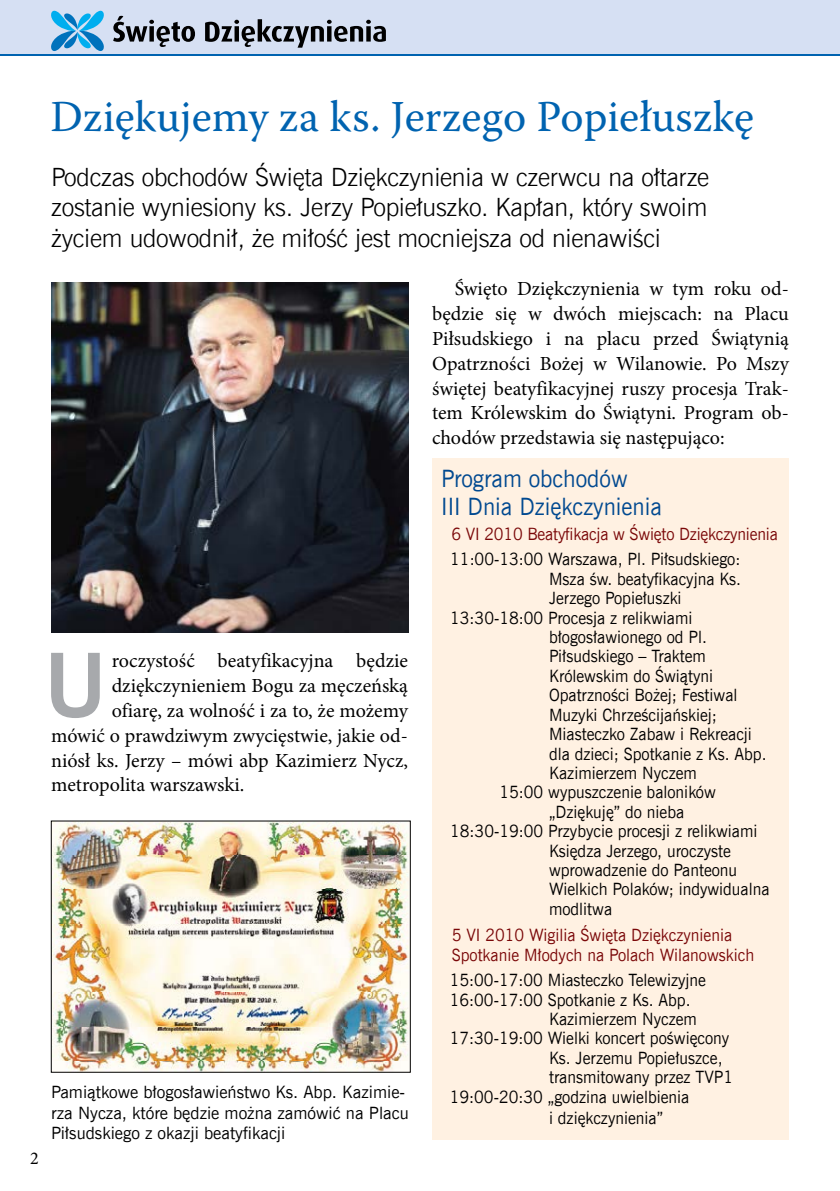
<style>
.page{position:relative;width:840px;height:1191px;background:#fff}
.page>*{position:absolute;margin:0;border:0;box-sizing:border-box;transform-origin:0 0}
.t1{font:88.2px "News Goth EU Bold";color:#a7a9ac}
.t2{font:44px "Warnock Pro";color:#0063b0}
.t3{font:25.2px/30.2px "News Goth Lt EU Normal";letter-spacing:-.01em;color:#000;text-align:justify}
.t4{font:24px/28px "News Goth EU Normal";color:#004990;scale:.95 1}
.t5{font:20px/24.8px "Minion Pro";color:#000;text-align:justify}
.t6{font:18px "Minion Pro";color:#000}
.t7{font:17px "News Goth EU Normal";color:#000;scale:.95 1}
.t8{font:17px/20.4px "News Goth EU Normal";color:#000}
.t9{font:17px/20px "News Goth EU Normal";color:#7a0708;scale:.95 1}
</style>
<div class="page">
<div style="left:0;top:0;width:839px;height:56px;background:#d6e0f3"></div>
<hr style="left:0;top:54px;width:839px;height:2px;background:#0063b0">
<div style="left:432px;top:458px;width:356px;height:682px;background:#fff1e2"></div>
<img style="left:53px;top:823px;width:355px;height:247px">
<img style="left:51px;top:283px;width:357px;height:350px">
<svg style="left:51px;top:10px;width:53px;height:41px"></svg>
<svg style="left:113px;top:16px;width:82px;height:31px"></svg>
<svg style="left:205px;top:19px;width:180px;height:29px"></svg>
<p class="t6" style="left:30px;top:1146px;width:10px">2</p>
<h2 class="t2" style="left:50px;top:90px;width:704px">Dziękujemy za ks. Jerzego Popiełuszkę</h2>
<h3 class="t3" style="left:51px;top:162px;width:659px">Podczas obchodów Święta Dziękczynienia w czerwcu na ołtarze zostanie wyniesiony ks. Jerzy Popiełuszko. Kapłan, który swoim życiem udowodnił, że miłość jest mocniejsza od nienawiści</h3>
<h1 class="t1" style="left:44px;top:630px;width:64px">U</h1>
<p class="t5" style="left:112px;top:648px;width:297px">roczystość beatyfikacyjna będzie</p>
<p class="t5" style="left:112px;top:673px;width:297px">dziękczynieniem Bogu za męczeńską</p>
<p class="t5" style="left:112px;top:698px;width:298px">ofiarę, za wolność i za to, że możemy</p>
<p class="t5" style="left:51px;top:723px;width:358px">mówić o prawdziwym zwycięstwie, jakie od-</p>
<p class="t5" style="left:51px;top:748px;width:358px">niósł ks. Jerzy – mówi abp Kazimierz Nycz,</p>
<p class="t5" style="left:51px;top:772px;width:195px">metropolita warszawski.</p>
<p class="t8" style="left:51px;top:1082px;width:359px">Pamiątkowe błogosławieństwo Ks. Abp. Kazimie&shy;rza Nycza, które będzie można zamówić na Placu<br>Piłsudskiego z okazji beatyfikacji</p>
<p class="t5" style="left:432px;top:277px;width:358px;text-indent:23px">Święto Dziękczynienia w tym roku od&shy;będzie się w dwóch miejscach: na Placu Piłsudskiego i na placu przed Świątynią Opatrzności Bożej w Wilanowie. Po Mszy świętej beatyfikacyjnej ruszy procesja Trak&shy;tem Królewskim do Świątyni. Program ob&shy;chodów przedstawia się następująco:</p>
<h3 class="t4" style="left:441px;top:465px;width:234px">Program obchodów<br>III Dnia Dziękczynienia</h3>
<p class="t9" style="left:451px;top:525px;width:345px">6 VI 2010 Beatyfikacja w Święto Dziękczynienia</p>
<p class="t7" style="left:450px;top:549px;width:307px">11:00-13:00 Warszawa, Pl. Piłsudskiego:</p>
<p class="t7" style="left:548px;top:568px;width:203px">Msza św. beatyfikacyjna Ks.</p>
<p class="t7" style="left:548px;top:588px;width:141px">Jerzego Popiełuszki</p>
<p class="t7" style="left:450px;top:607px;width:256px">13:30-18:00 Procesja z relikwiami</p>
<p class="t7" style="left:548px;top:626px;width:168px">błogosławionego od Pl.</p>
<p class="t7" style="left:548px;top:646px;width:167px">Piłsudskiego – Traktem</p>
<p class="t7" style="left:548px;top:665px;width:174px">Królewskim do Świątyni</p>
<p class="t7" style="left:548px;top:685px;width:200px">Opatrzności Bożej; Festiwal</p>
<p class="t7" style="left:548px;top:704px;width:178px">Muzyki Chrześcijańskiej;</p>
<p class="t7" style="left:548px;top:723px;width:215px">Miasteczko Zabaw i Rekreacji</p>
<p class="t7" style="left:548px;top:743px;width:230px">dla dzieci; Spotkanie z Ks. Abp.</p>
<p class="t7" style="left:548px;top:762px;width:157px">Kazimierzem Nyczem</p>
<p class="t7" style="left:499px;top:782px;width:229px">15:00 wypuszczenie baloników</p>
<p class="t7" style="left:548px;top:801px;width:144px">„Dziękuję” do nieba</p>
<p class="t7" style="left:450px;top:820px;width:325px">18:30-19:00 Przybycie procesji z relikwiami</p>
<p class="t7" style="left:548px;top:840px;width:193px">Księdza Jerzego, uroczyste</p>
<p class="t7" style="left:548px;top:859px;width:199px">wprowadzenie do Panteonu</p>
<p class="t7" style="left:548px;top:879px;width:233px">Wielkich Polaków; indywidualna</p>
<p class="t7" style="left:548px;top:899px;width:68px">modlitwa</p>
<p class="t9" style="left:451px;top:925px;width:320px">5 VI 2010 Wigilia Święta Dziękczynienia<br>Spotkanie Młodych na Polach Wilanowskich</p>
<p class="t7" style="left:449px;top:969px;width:271px">15:00-17:00 Miasteczko Telewizyjne</p>
<p class="t7" style="left:449px;top:989px;width:255px">16:00-17:00 Spotkanie z Ks. Abp.</p>
<p class="t7" style="left:548px;top:1008px;width:157px">Kazimierzem Nyczem</p>
<p class="t7" style="left:449px;top:1028px;width:295px">17:30-19:00 Wielki koncert poświęcony</p>
<p class="t7" style="left:548px;top:1047px;width:184px">Ks. Jerzemu Popiełuszce,</p>
<p class="t7" style="left:548px;top:1066px;width:195px">transmitowany przez TVP1</p>
<p class="t7" style="left:449px;top:1086px;width:253px">19:00-20:30 „godzina uwielbienia</p>
<p class="t7" style="left:548px;top:1107px;width:122px">i dziękczynienia”</p>
</div>
